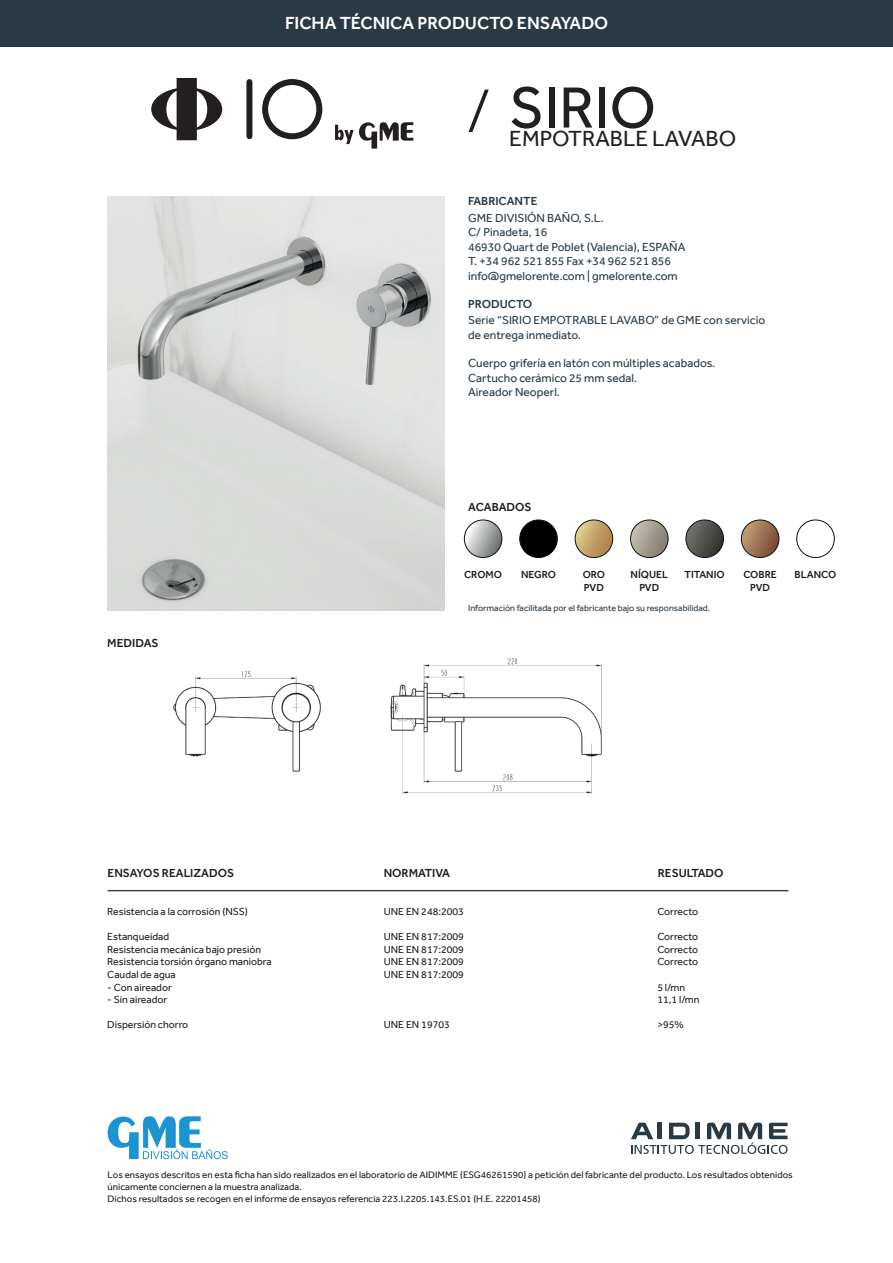
<style>
.page{position:relative;width:893px;height:1263px;background:#fff}
.page>*{position:absolute;margin:0;border:0;box-sizing:border-box;transform-origin:0 0}
.t1{font:60px "Effra";color:#231f20}
.t2{font:58.5px "Myriad Pro";color:#231f20}
.t3{font:22.5px "Effra";color:#231f20}
.t4{font:500 18px "Effra";color:#fff}
.t5{font:12px/14.4px "Effra";color:#293a45}
.t6{font:500 12px "Effra";color:#231f20}
.t7{font:500 12px "Effra";color:#293a45}
.t8{font:10.5px/12.6px "Effra";color:#231f20}
.t9{font:500 10.5px/12.6px "Effra";color:#231f20}
.t10{font:9.75px/11.7px "Effra";color:#231f20}
.t11{font:9px "Effra";color:#293a45}
</style>
<div class="page">
<img style="left:173px;top:658px;width:429px;height:136px">
<svg style="left:631px;top:1122px;width:157px;height:32px"></svg>
<svg style="left:108px;top:1116px;width:120px;height:43px"></svg>
<hr style="left:108px;top:890px;width:680px;height:1px;background:#3b464f">
<div style="left:0;top:0;width:893px;height:47px;background:#293a45"></div>
<div style="left:246px;top:82px;width:6px;height:54px;background:#231f20"></div>
<div style="left:177px;top:78px;width:20px;height:62px;background:#231f20"></div>
<div style="left:262px;top:79px;width:60px;height:60px;border:6px solid #231f20;border-radius:50%"></div>
<svg style="left:151px;top:88px;width:71px;height:43px"></svg>
<svg style="left:335px;top:122px;width:78px;height:27px"></svg>
<img style="left:107px;top:197px;width:337px;height:414px">
<svg style="left:464px;top:520px;width:38px;height:37px"></svg>
<div style="left:464px;top:519px;width:38px;height:39px;border:1px solid #0d1214;border-radius:50%"></div>
<div style="left:520px;top:520px;width:37px;height:37px;background:#000001;border-radius:50%"></div>
<div style="left:519px;top:519px;width:39px;height:39px;border:1px solid #0d1214;border-radius:50%"></div>
<svg style="left:575px;top:520px;width:38px;height:37px"></svg>
<div style="left:575px;top:519px;width:38px;height:39px;border:1px solid #0d1214;border-radius:50%"></div>
<svg style="left:630px;top:520px;width:38px;height:37px"></svg>
<div style="left:630px;top:519px;width:38px;height:39px;border:1px solid #0d1214;border-radius:50%"></div>
<svg style="left:686px;top:520px;width:37px;height:37px"></svg>
<div style="left:685px;top:519px;width:39px;height:39px;border:1px solid #0d1214;border-radius:50%"></div>
<svg style="left:741px;top:520px;width:38px;height:37px"></svg>
<div style="left:741px;top:519px;width:38px;height:39px;border:1px solid #0d1214;border-radius:50%"></div>
<div style="left:796px;top:519px;width:39px;height:39px;border:1px solid #0d1214;border-radius:50%"></div>
<h3 class="t4" style="left:285px;top:12px;width:325px">FICHA TÉCNICA PRODUCTO ENSAYADO</h3>
<h2 class="t2" style="left:468px;top:74px;width:22px">/</h2>
<h1 class="t1" style="left:509px;top:72px;width:148px">SIRIO</h1>
<h3 class="t3" style="left:509px;top:126px;width:229px">EMPOTRABLE LAVABO</h3>
<p class="t7" style="left:468px;top:193px;width:71px">FABRICANTE</p>
<p class="t5" style="left:468px;top:211px;width:219px">GME DIVISIÓN BAÑO, S.L.<br>C/ Pinadeta, 16<br>46930 Quart de Poblet (Valencia), ESPAÑA<br>T. +34 962 521 855 Fax +34 962 521 856 info@gmelorente.com | gmelorente.com</p>
<p class="t7" style="left:468px;top:296px;width:66px">PRODUCTO</p>
<p class="t5" style="left:468px;top:313px;width:299px">Serie “SIRIO EMPOTRABLE LAVABO” de GME con servicio de entrega inmediato.</p>
<p class="t5" style="left:468px;top:356px;width:249px">Cuerpo grifería en latón con múltiples acabados.<br>Cartucho cerámico 25 mm sedal.<br>Aireador Neoperl.</p>
<p class="t6" style="left:107px;top:636px;width:53px">MEDIDAS</p>
<p class="t6" style="left:468px;top:500px;width:65px">ACABADOS</p>
<p class="t9" style="left:521px;top:568px;width:36px">NEGRO</p>
<p class="t9" style="left:631px;top:568px;width:39px">NÍQUEL</p>
<p class="t9" style="left:685px;top:568px;width:42px">TITANIO</p>
<p class="t9" style="left:639px;top:581px;width:21px">PVD</p>
<p class="t9" style="left:464px;top:568px;width:39px">CROMO</p>
<p class="t9" style="left:583px;top:568px;width:24px">ORO<br>PVD</p>
<p class="t9" style="left:743px;top:568px;width:35px;text-align:center">COBRE<br>PVD</p>
<p class="t11" style="left:468px;top:602px;width:244px">Información facilitada por el fabricante bajo su responsabilidad.</p>
<p class="t9" style="left:795px;top:568px;width:43px">BLANCO</p>
<p class="t6" style="left:108px;top:865px;width:128px">ENSAYOS REALIZADOS</p>
<p class="t6" style="left:384px;top:865px;width:68px">NORMATIVA</p>
<p class="t6" style="left:658px;top:865px;width:67px">RESULTADO</p>
<p class="t8" style="left:107px;top:905px;width:142px">Resistencia a la corrosión (NSS)</p>
<p class="t8" style="left:107px;top:930px;width:166px">Estanqueidad<br>Resistencia mecánica bajo presión<br>Resistencia torsión órgano maniobra<br>Caudal de agua</p>
<p class="t8" style="left:107px;top:980px;width:66px">- Con aireador</p>
<p class="t8" style="left:107px;top:993px;width:62px">- Sin aireador</p>
<p class="t8" style="left:107px;top:1018px;width:82px">Dispersión chorro</p>
<p class="t8" style="left:384px;top:905px;width:82px">UNE EN 248:2003</p>
<p class="t8" style="left:384px;top:930px;width:82px;text-align:justify">UNE EN 817:2009<br>UNE EN 817:2009<br>UNE EN 817:2009<br>UNE EN 817:2009</p>
<p class="t8" style="left:384px;top:1018px;width:68px">UNE EN 19703</p>
<p class="t8" style="left:657px;top:905px;width:42px">Correcto</p>
<p class="t8" style="left:657px;top:930px;width:42px;text-align:justify">Correcto Correcto Correcto</p>
<p class="t8" style="left:657px;top:980px;width:44px">5 l/mn<br>11,1 l/mn</p>
<p class="t8" style="left:657px;top:1018px;width:28px">&gt;95%</p>
<p class="t10" style="left:108px;top:1169px;width:687px">Los ensayos descritos en esta ficha han sido realizados en el laboratorio de AIDIMME (ESG46261590) a petición del fabricante del producto. Los resultados obtenidos únicamente conciernen a la muestra analizada.<br>Dichos resultados se recogen en el informe de ensayos referencia 223.I.2205.143.ES.01 (H.E. 22201458)</p>
</div>
